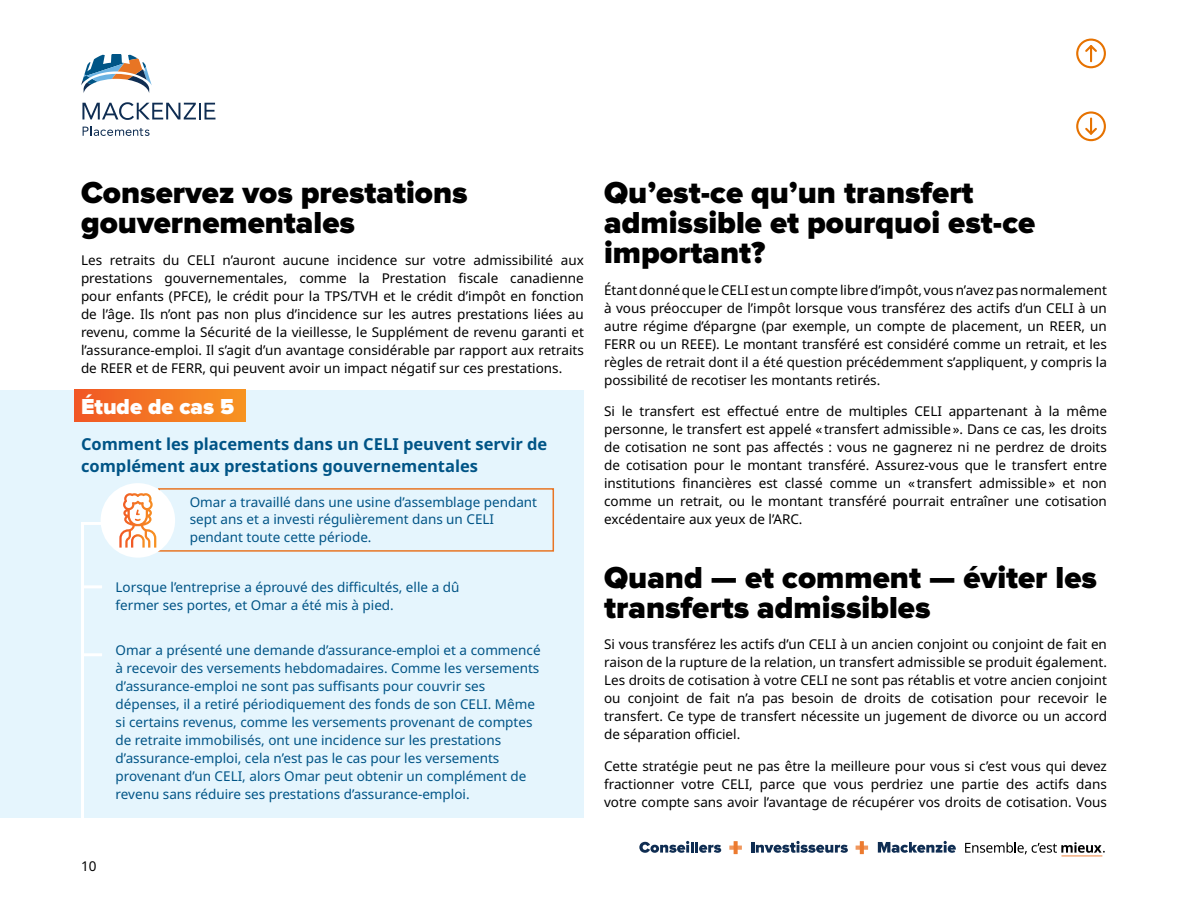
<style>
.page{position:relative;width:1188px;height:918px;background:#fff}
.page>*{position:absolute;margin:0;border:0;box-sizing:border-box;transform-origin:0 0}
.Heading_level_2_-_Pr{font:900 31.5px/30px "Proxima Nova";color:#000}
.Heading_Level_4_-_bl{font:900 22.5px "Proxima Nova";color:#fff}
.Heading_Level_4_-_bl-2{font:700 16.5px/22.5px "Noto Sans";color:#005486}
.body_copy{font:13.5px/18px "Noto Sans";color:#000;text-align:justify}
.body_copy-2{font:13.5px/18px "Noto Sans";color:#005486}
</style>
<div class="page">
<div style="left:0;top:390px;width:584px;height:428px;background:#e5f5fd"></div>
<div style="left:74px;top:390px;width:171px;height:32px;background:linear-gradient(to right,#f05725,#f79422)"></div>
<hr style="left:81px;top:522px;width:3px;height:300px;background:#fff">
<hr style="left:82px;top:585px;width:20px;height:3px;background:#fff">
<hr style="left:82px;top:522px;width:20px;height:3px;background:#fff">
<hr style="left:82px;top:653px;width:20px;height:3px;background:#fff">
<div style="left:158px;top:488px;width:396px;height:64px;border:2px solid #e87524"></div>
<div style="left:101px;top:483px;width:74px;height:75px;background:#fff;border-radius:50%"></div>
<svg style="left:751px;top:841px;width:97px;height:12px"></svg>
<svg style="left:729px;top:841px;width:13px;height:13px"></svg>
<svg style="left:856px;top:841px;width:12px;height:13px"></svg>
<svg style="left:639px;top:841px;width:82px;height:12px"></svg>
<svg style="left:878px;top:841px;width:78px;height:12px"></svg>
<svg style="left:965px;top:842px;width:140px;height:14px"></svg>
<svg style="left:81px;top:54px;width:71px;height:39px"></svg>
<svg style="left:82px;top:102px;width:133px;height:18px"></svg>
<svg style="left:83px;top:126px;width:67px;height:10px"></svg>
<svg style="left:119px;top:493px;width:37px;height:55px"></svg>
<div style="left:1076px;top:39px;width:30px;height:29px;border:2px solid #e67200;border-radius:50%"></div>
<svg style="left:1083px;top:43px;width:16px;height:18px"></svg>
<div style="left:1076px;top:111px;width:30px;height:30px;border:2px solid #e67200;border-radius:50%"></div>
<svg style="left:1083px;top:119px;width:16px;height:18px"></svg>
<h2 class="Heading_level_2_-_Pr" style="left:81px;top:179px;width:388px">Conservez vos prestations gouvernementales</h2>
<p class="body_copy" style="left:81px;top:251px;width:504px">Les retraits du CELI n’auront aucune incidence sur votre admissibilité aux prestations gouvernementales, comme la Prestation fiscale canadienne pour enfants (PFCE), le crédit pour la TPS/TVH et le crédit d’impôt en fonction de l’âge. Ils n’ont pas non plus d’incidence sur les autres prestations liées au revenu, comme la Sécurité de la vieillesse, le Supplément de revenu garanti et l’assurance-emploi. Il s’agit d’un avantage considérable par rapport aux retraits de REER et de FERR, qui peuvent avoir un impact négatif sur ces prestations.</p>
<p class="Heading_Level_4_-_bl" style="left:81px;top:396px;width:155px">Étude de cas 5</p>
<p class="Heading_Level_4_-_bl-2" style="left:81px;top:433px;width:468px">Comment les placements dans un CELI peuvent servir de complément aux prestations gouvernementales</p>
<p class="body_copy-2" style="left:190px;top:494px;width:349px;line-height:16.5px">Omar a travaillé dans une usine d’assemblage pendant sept ans et a investi régulièrement dans un CELI</p>
<p class="body_copy-2" style="left:190px;top:528px;width:183px">pendant toute cette période.</p>
<p class="body_copy-2" style="left:116px;top:579px;width:345px">Lorsque l’entreprise a éprouvé des difficultés, elle a dû fermer ses portes, et Omar a été mis à pied.</p>
<p class="body_copy-2" style="left:116px;top:641px;width:427px">Omar a présenté une demande d’assurance-emploi et a commencé à recevoir des versements hebdomadaires. Comme les versements d’assurance-emploi ne sont pas suffisants pour couvrir ses dépenses, il a retiré périodiquement des fonds de son CELI. Même si certains revenus, comme les versements provenant de comptes de retraite immobilisés, ont une incidence sur les prestations d’assurance-emploi, cela n’est pas le cas pour les versements provenant d’un CELI, alors Omar peut obtenir un complément de revenu sans réduire ses prestations d’assurance-emploi.</p>
<p class="body_copy" style="left:81px;top:857px;width:17px">10</p>
<h2 class="Heading_level_2_-_Pr" style="left:604px;top:179px;width:433px">Qu’est-ce qu’un transfert admissible et pourquoi est-ce important?</h2>
<p class="body_copy" style="left:604px;top:281px;width:504px">Étant donné que le CELI est un compte libre d’impôt, vous n’avez pas normalement à vous préoccuper de l’impôt lorsque vous transférez des actifs d’un CELI à un autre régime d’épargne (par exemple, un compte de placement, un REER, un FERR ou un REEE). Le montant transféré est considéré comme un retrait, et les règles de retrait dont il a été question précédemment s’appliquent, y compris la possibilité de recotiser les montants retirés.</p>
<p class="body_copy" style="left:604px;top:403px;width:504px">Si le transfert est effectué entre de multiples CELI appartenant à la même personne, le transfert est appelé «transfert admissible». Dans ce cas, les droits de cotisation ne sont pas affectés : vous ne gagnerez ni ne perdrez de droits de cotisation pour le montant transféré. Assurez-vous que le transfert entre institutions financières est classé comme un «transfert admissible» et non comme un retrait, ou le montant transféré pourrait entraîner une cotisation excédentaire aux yeux de l’ARC.</p>
<h2 class="Heading_level_2_-_Pr" style="left:604px;top:564px;width:494px">Quand — et comment — éviter les transferts admissibles</h2>
<p class="body_copy" style="left:604px;top:636px;width:504px">Si vous transférez les actifs d’un CELI à un ancien conjoint ou conjoint de fait en raison de la rupture de la relation, un transfert admissible se produit également.<br>Les droits de cotisation à votre CELI ne sont pas rétablis et votre ancien conjoint ou conjoint de fait n’a pas besoin de droits de cotisation pour recevoir le transfert. Ce type de transfert nécessite un jugement de divorce ou un accord de séparation officiel.</p>
<p class="body_copy" style="left:604px;top:757px;width:504px">Cette stratégie peut ne pas être la meilleure pour vous si c’est vous qui devez fractionner votre CELI, parce que vous perdriez une partie des actifs dans votre compte sans avoir l’avantage de récupérer vos droits de cotisation. Vous</p>
</div>
